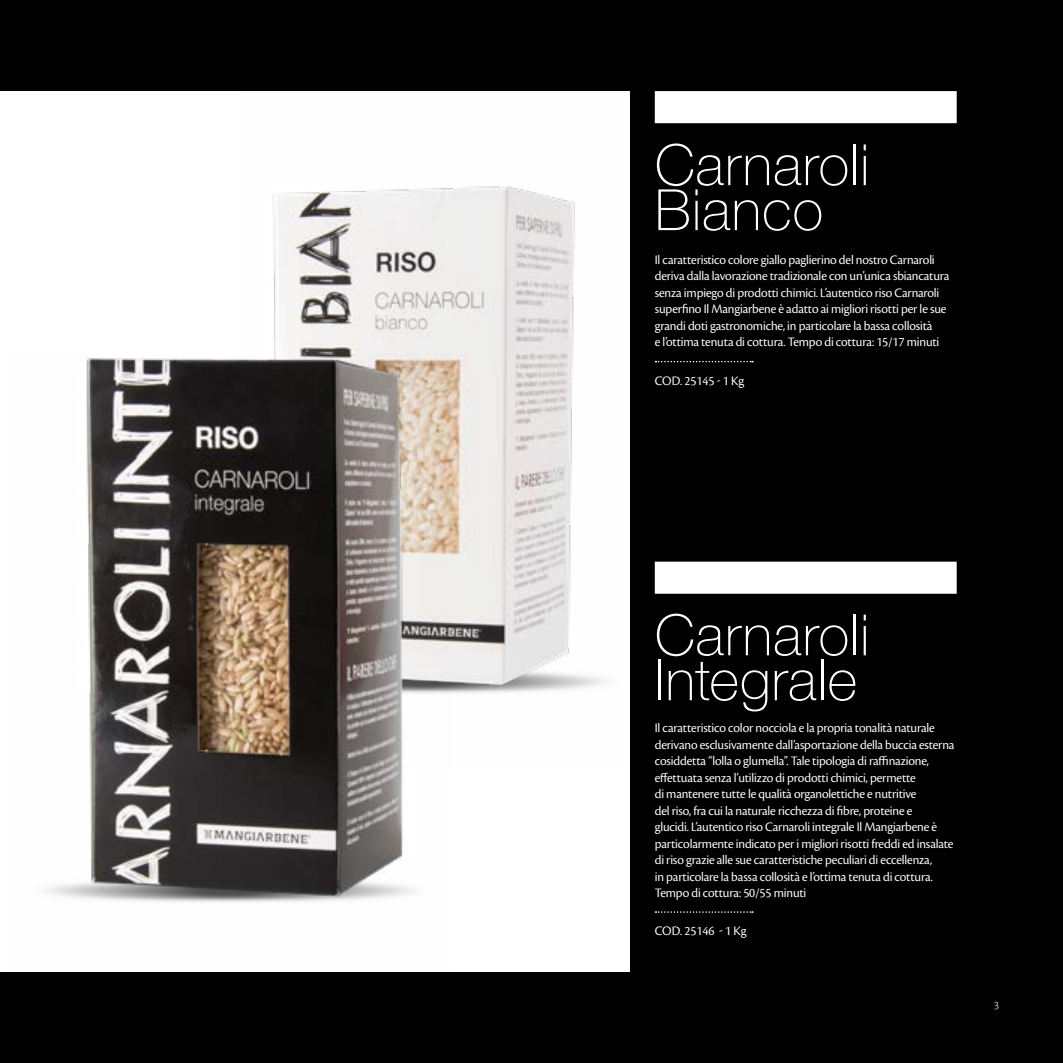
<style>
.page{position:relative;width:1063px;height:1063px;background:#000}
.page>*{position:absolute;margin:0;border:0;box-sizing:border-box;transform-origin:0 0}
.t1{font:100 57px/45px "Helvetica Neue LT Std";letter-spacing:.015em;color:#fff}
.t2{font:13.5px/16.5px "Cronos Pro Disp";letter-spacing:-.01em;color:#fff}
.t3{font:300 12px "Cronos Pro";color:#fff}
</style>
<div class="page">
<div style="left:0;top:91px;width:629px;height:881px;background:#fff"></div>
<img style="left:272px;top:186px;width:334px;height:507px">
<img style="left:45px;top:354px;width:406px;height:548px">
<svg style="left:656px;top:361px;width:97px;height:1px"></svg>
<svg style="left:656px;top:911px;width:97px;height:2px"></svg>
<div style="left:655px;top:91px;width:302px;height:32px;background:#fff"></div>
<div style="left:655px;top:562px;width:302px;height:32px;background:#fff"></div>
<h1 class="t1" style="left:655px;top:142px;width:216px">Carnaroli<br>Bianco</h1>
<p class="t2" style="left:655px;top:252px;width:296px">Il caratteristico colore giallo paglierino del nostro Carnaroli deriva dalla lavorazione tradizionale con un’unica sbiancatura senza impiego di prodotti chimici. L’autentico riso Carnaroli superfino Il Mangiarbene è adatto ai migliori risotti per le sue grandi doti gastronomiche, in particolare la bassa collosità<br>e l’ottima tenuta di cottura. Tempo di cottura: 15/17 minuti</p>
<p class="t2" style="left:655px;top:372px;width:91px">COD. 25145 - 1 Kg</p>
<h1 class="t1" style="left:655px;top:612px;width:216px">Carnaroli<br>Integrale</h1>
<p class="t2" style="left:655px;top:720px;width:301px">Il caratteristico color nocciola e la propria tonalità naturale derivano esclusivamente dall’asportazione della buccia esterna cosiddetta “lolla o glumella”. Tale tipologia di raffinazione, effettuata senza l’utilizzo di prodotti chimici, permette<br>di mantenere tutte le qualità organolettiche e nutritive<br>del riso, fra cui la naturale ricchezza di fibre, proteine e<br>glucidi. L’autentico riso Carnaroli integrale Il Mangiarbene è particolarmente indicato per i migliori risotti freddi ed insalate di riso grazie alle sue caratteristiche peculiari di eccellenza,<br>in particolare la bassa collosità e l’ottima tenuta di cottura.<br>Tempo di cottura: 50/55 minuti</p>
<p class="t2" style="left:655px;top:923px;width:93px">COD. 25146 - 1 Kg</p>
<p class="t3" style="left:994px;top:998px;width:7px">3</p>
</div>
